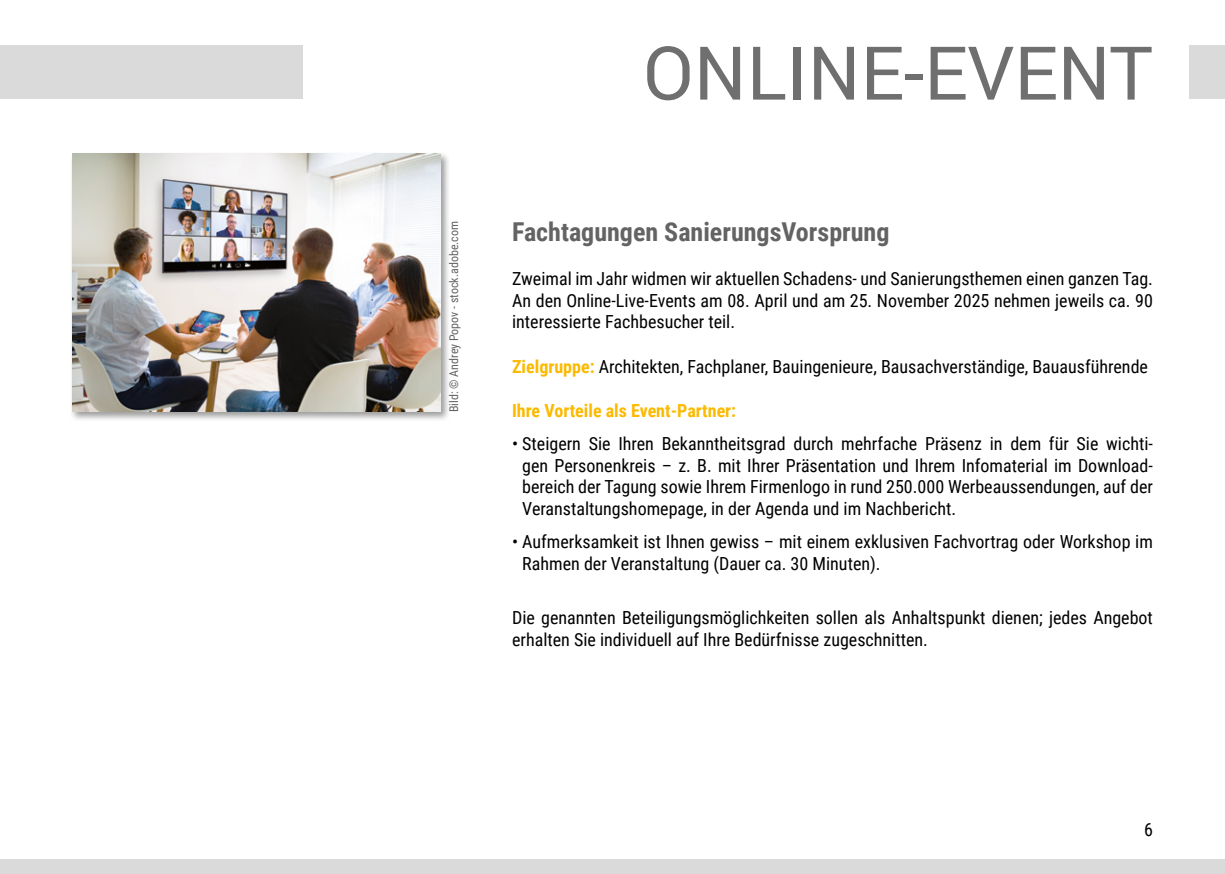
<style>
.page{position:relative;width:1225px;height:874px;background:#fff}
.page>*{position:absolute;margin:0;border:0;box-sizing:border-box;transform-origin:0 0}
.t1{font:74.2px "Roboto";color:#706f6f}
.t2{font:700 26px "Roboto Condensed";color:#646363}
.t3{font:18px/21.6px "Roboto Condensed";color:#000;text-align:justify}
.t4{font:700 18px "Roboto Condensed";color:#fbba00}
.t5{font:12px "Roboto Condensed";color:#646363}
.s1{font-weight:700;color:#fbba00}
</style>
<div class="page">
<div style="left:0;top:859px;width:1225px;height:14px;background:#dadada"></div>
<div style="left:0;top:45px;width:303px;height:54px;background:#dadada"></div>
<div style="left:1189px;top:45px;width:36px;height:54px;background:#dadada"></div>
<div style="left:70px;top:151px;width:381px;height:271px;background:#000;opacity:.4"></div>
<img style="left:72px;top:153px;width:369px;height:258px">
<p class="t5" style="left:448px;top:412px;width:193px;rotate:-90deg">Bild: © Andrey Popov - stock.adobe.com</p>
<h1 class="t1" style="left:643px;top:30px;width:511px">ONLINE-EVENT</h1>
<h2 class="t2" style="left:512px;top:220px;width:379px">Fachtagungen SanierungsVorsprung</h2>
<p class="t3" style="left:512px;top:269px;width:642px">Zweimal im Jahr widmen wir aktuellen Schadens- und Sanierungsthemen einen ganzen Tag.<br>An den Online-Live-Events am 08. April und am 25. November 2025 nehmen jeweils ca. 90 interessierte Fachbesucher teil.</p>
<p class="t3" style="left:512px;top:356px;width:637px"><span class="s1">Zielgruppe:</span> Architekten, Fachplaner, Bauingenieure, Bausachverständige, Bauausführende</p>
<p class="t4" style="left:512px;top:402px;width:226px">Ihre Vorteile als Event-Partner:</p>
<p class="t3" style="left:522px;top:434px;width:632px;text-indent:-10px">• Steigern Sie Ihren Bekanntheitsgrad durch mehrfache Präsenz in dem für Sie wichti&shy;gen Personenkreis – z. B. mit Ihrer Präsentation und Ihrem Infomaterial im Download&shy;bereich der Tagung sowie Ihrem Firmenlogo in rund 250.000 Werbeaussendungen, auf der Veranstaltungshomepage, in der Agenda und im Nachbericht.</p>
<p class="t3" style="left:522px;top:531px;width:632px;text-indent:-10px">• Aufmerksamkeit ist Ihnen gewiss – mit einem exklusiven Fachvortrag oder Workshop im<br>Rahmen der Veranstaltung (Dauer ca. 30 Minuten).</p>
<p class="t3" style="left:512px;top:607px;width:642px">Die genannten Beteiligungsmöglichkeiten sollen als Anhaltspunkt dienen; jedes Angebot erhalten Sie individuell auf Ihre Bedürfnisse zugeschnitten.</p>
<p class="t3" style="left:1144px;top:820px;width:10px">6</p>
</div>
